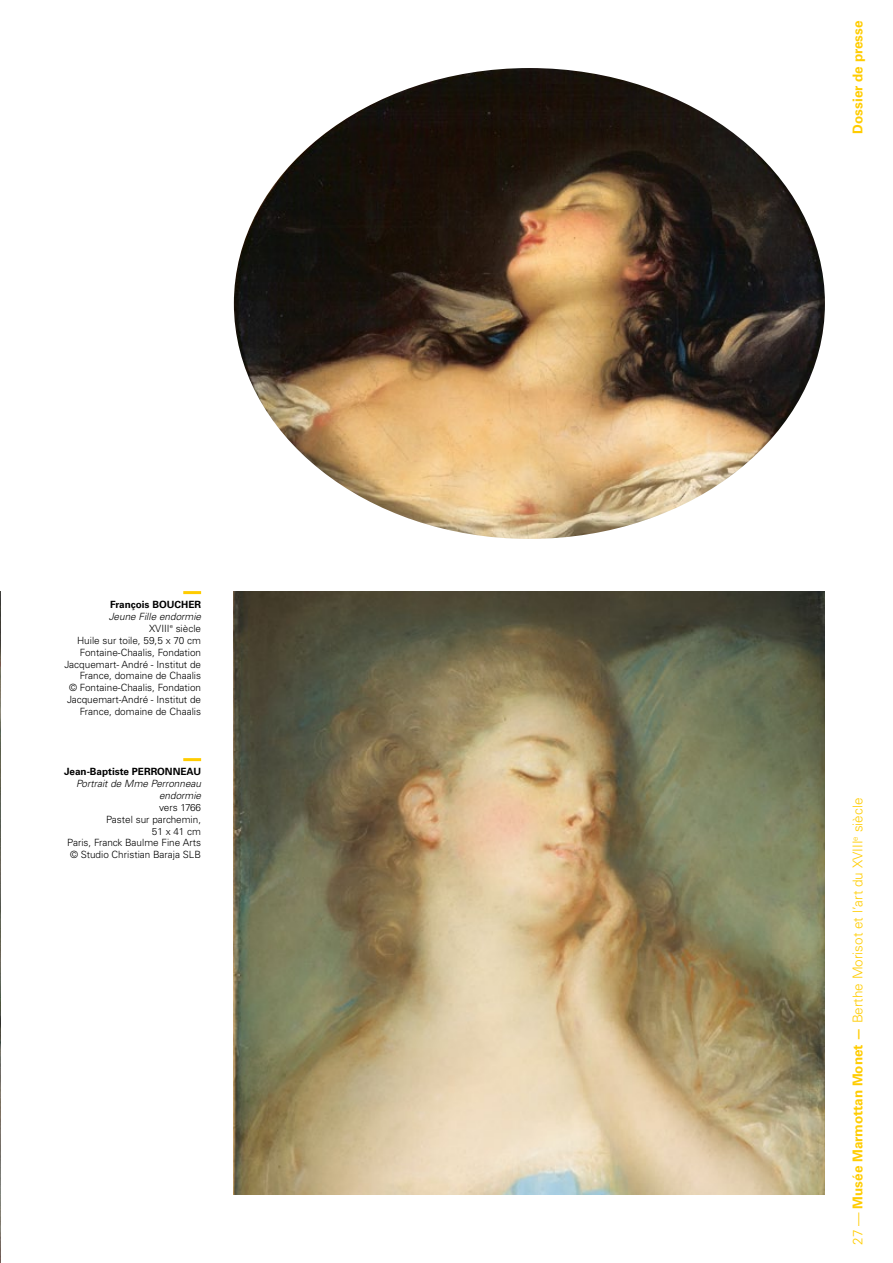
<style>
.page{position:relative;width:893px;height:1263px;background:#fff}
.page>*{position:absolute;margin:0;border:0;box-sizing:border-box;transform-origin:0 0}
.t1{font:300 13.5px "Univers LT Std";color:#fc0}
.t2{font:700 13.5px "Univers LT Std";color:#fc0}
.t3{font:300 9.9px/12px "Univers LT Std";color:#000;text-align:right}
.t4{font:700 9.9px "Univers LT Std";color:#000}
.t5{font:italic 300 9.9px/12px "Univers LT Std";color:#000;text-align:right}
.s1{font-style:italic}
.s2{font-weight:700}
</style>
<div class="page">
<img style="left:234px;top:591px;width:591px;height:604px">
<img style="left:0;top:591px;width:1px;height:672px">
<img style="left:234px;top:68px;width:591px;height:471px">
<hr style="left:183px;top:758px;width:18px;height:3px;background:#fc0">
<hr style="left:183px;top:591px;width:18px;height:3px;background:#fc0">
<p class="t4" style="left:110px;top:598px;width:92px">François BOUCHER</p>
<p class="t3" style="left:65px;top:610px;width:138px"><span class="s1">Jeune Fille endormie<br></span>XVIII<sup>e</sup> siècle<br>Huile sur toile, 59,5 x 70 cm<br>Fontaine-Chaalis, Fondation<br>Jacquemart- André - Institut de<br>France, domaine de Chaalis<br>© Fontaine-Chaalis, Fondation<br>Jacquemart-André - Institut de<br>France, domaine de Chaalis</p>
<p class="t4" style="left:64px;top:765px;width:139px">Jean-Baptiste PERRONNEAU</p>
<p class="t5" style="left:76px;top:777px;width:127px">Portrait de Mme Perronneau endormie</p>
<p class="t3" style="left:67px;top:801px;width:135px">vers 1766<br>Pastel sur parchemin,<br>51 x 41 cm<br>Paris, Franck Baulme Fine Arts © Studio Christian Baraja SLB</p>
<h1 class="t2" style="left:850px;top:134px;width:114px;rotate:-90deg">Dossier de presse</h1>
<h1 class="t1" style="left:849px;top:1244px;width:448px;rotate:-90deg">27 — <span class="s2">Musée Marmottan Monet —</span> Berthe Morisot et l’art du XVIII<sup>e</sup> siècle</h1>
</div>
